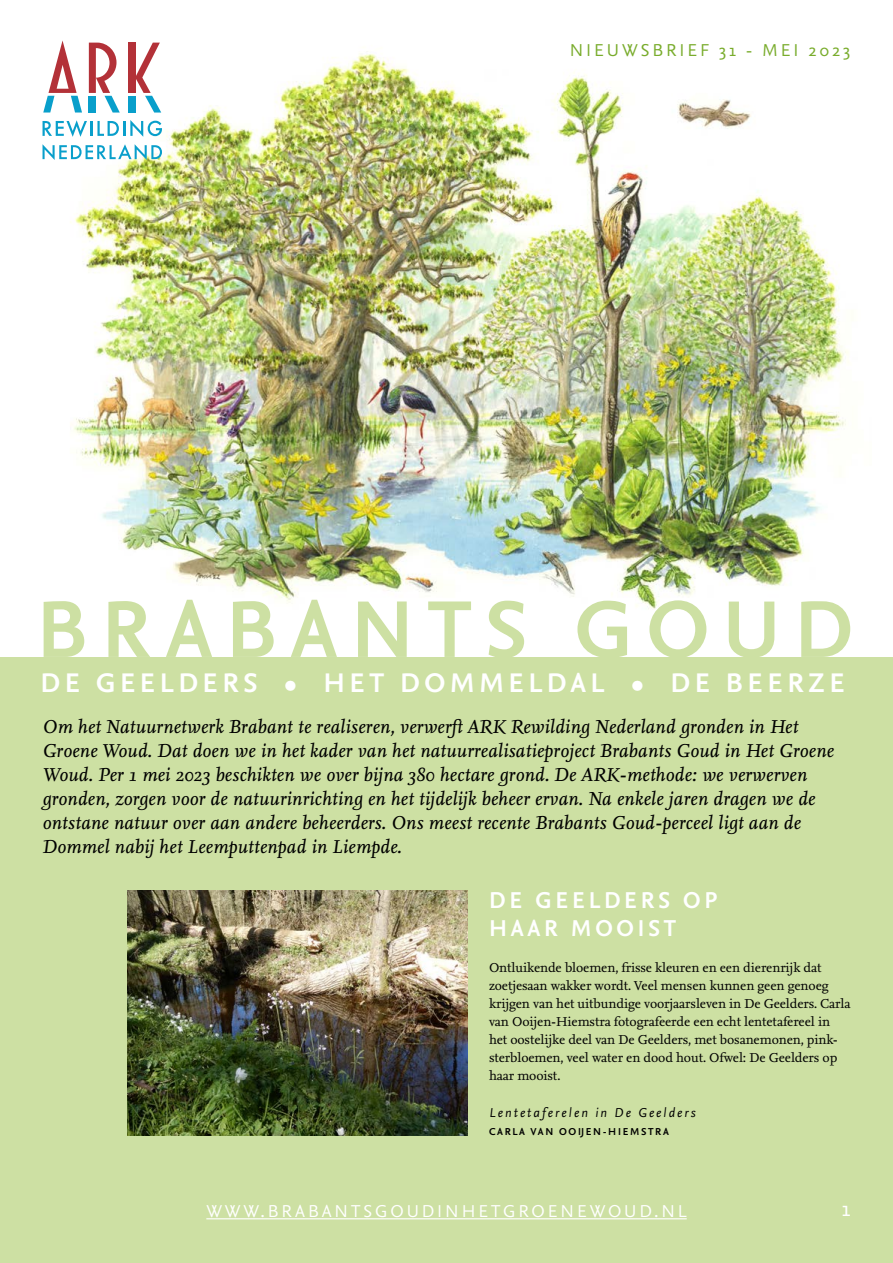
<style>
.page{position:relative;width:893px;height:1263px;background:#fff}
.page>*{position:absolute;margin:0;border:0;box-sizing:border-box;transform-origin:0 0}
.t1{font:700 84px "Nexus Sans Pro";letter-spacing:.165em;color:#cde0a3}
.t2{font:700 28.2px "Nexus Sans Pro";letter-spacing:.16em;color:#fff}
.t3{font:700 24px/27px "Nexus Sans Pro";letter-spacing:.16em;color:#fff}
.t4{font:22.5px "Nexus Sans Pro";color:#fff}
.t5{font:italic 19.5px/24px "Nexus Serif Pro";letter-spacing:.01em;color:#000}
.t6{font:18px "Nexus Sans Pro";letter-spacing:.16em;color:#fff}
.t7{font:18px "Nexus Sans Pro";letter-spacing:.16em;color:#79ac2c}
.t8{font:13.5px/18px "Nexus Serif Pro";letter-spacing:-.01em;color:#000}
.t9{font:italic 13.5px "Nexus Sans Pro";letter-spacing:.15em;color:#000}
.t10{font:700 10.5px "Nexus Sans Pro";letter-spacing:.16em;color:#000}
</style>
<div class="page">
<div style="left:0;top:657px;width:893px;height:606px;background:#cde0a3"></div>
<img style="left:62px;top:40px;width:787px;height:569px">
<div style="left:128px;top:96px;width:7px;height:17px;background:#099fcb"></div>
<svg style="left:43px;top:41px;width:39px;height:72px"></svg>
<svg style="left:135px;top:43px;width:26px;height:70px"></svg>
<div style="left:128px;top:43px;width:7px;height:50px;background:#b33138"></div>
<svg style="left:89px;top:43px;width:31px;height:70px"></svg>
<svg style="left:43px;top:120px;width:119px;height:17px"></svg>
<svg style="left:43px;top:144px;width:119px;height:16px"></svg>
<hr style="left:206px;top:1218px;width:481px;height:1px;background:#fff">
<img style="left:128px;top:891px;width:340px;height:244px">
<p class="t7" style="left:570px;top:36px;width:282px">NIEUWSBRIEF 31 - MEI 2023</p>
<h1 class="t1" style="left:37px;top:566px;width:818px">BRABANTS GOUD</h1>
<h2 class="t2" style="left:41px;top:662px;width:806px">DE GEELDERS • HET DOMMELDAL • DE BEERZE</h2>
<p class="t5" style="left:43px;top:715px;width:793px">Om het Natuurnetwerk Brabant te realiseren, verwerft ARK Rewilding Nederland gronden in Het Groene Woud. Dat doen we in het kader van het natuurrealisatieproject Brabants Goud in Het Groene Woud. Per 1 mei 2023 beschikten we over bijna 380 hectare grond. De ARK-methode: we verwerven gronden, zorgen voor de natuurinrichting en het tijdelijk beheer ervan. Na enkele jaren dragen we de ontstane natuur over aan andere beheerders. Ons meest recente Brabants Goud-perceel ligt aan de Dommel nabij het Leemputtenpad in Liempde.</p>
<p class="t3" style="left:489px;top:886px;width:230px">DE GEELDERS OP<br>HAAR MOOIST</p>
<p class="t8" style="left:489px;top:958px;width:363px">Ontluikende bloemen, frisse kleuren en een dierenrijk dat zoetjesaan wakker wordt. Veel mensen kunnen geen genoeg krijgen van het uitbundige voorjaarsleven in De Geelders. Carla van Ooijen-Hiemstra fotografeerde een echt lentetafereel in het oostelijke deel van De Geelders, met bosanemonen, pink&shy;sterbloemen, veel water en dood hout. Ofwel: De Geelders op haar mooist.</p>
<p class="t9" style="left:489px;top:1102px;width:208px">Lentetaferelen in De Geelders</p>
<p class="t10" style="left:489px;top:1123px;width:181px">CARLA VAN OOIJEN-HIEMSTRA</p>
<p class="t6" style="left:206px;top:1197px;width:482px">WWW.BRABANTSGOUDINHETGROENEWOUD.NL</p>
<p class="t4" style="left:842px;top:1191px;width:10px">1</p>
</div>
